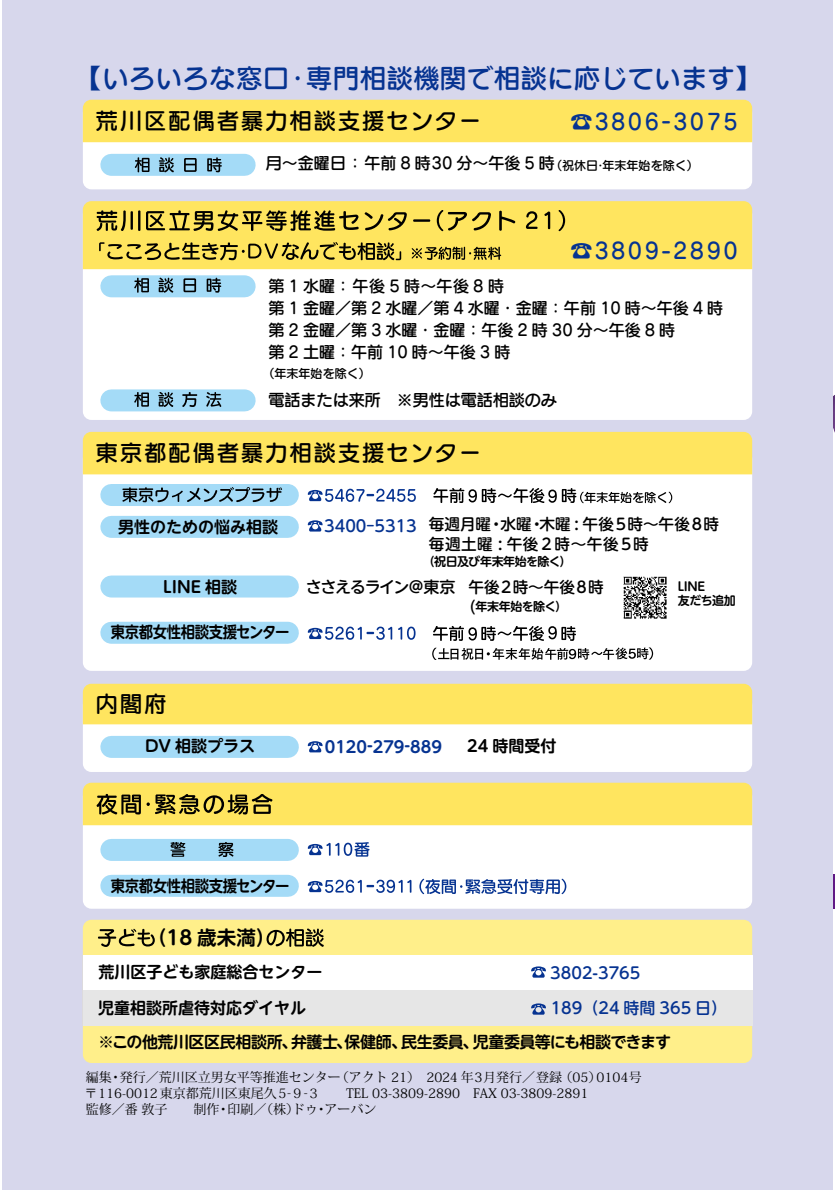
<style>
.page{position:relative;width:835px;height:1190px;background:#fff}
.page>*{position:absolute;margin:0;border:0;box-sizing:border-box;transform-origin:0 0}
.t1{font:26px "G Maru Go Pro DB";letter-spacing:.03em;color:#063391}
.t2{font:22px "G Maru Go Pro DB";letter-spacing:.1em;color:#000}
.t3{font:22px "G Maru Go Pro DB";letter-spacing:.11em;color:#063391}
.t4{font:700 19.6px "UD Shin M Go Pr 6 De";color:#000}
.t5{font:16px/22px "G Maru Go Pro DB";color:#000}
.t6{font:700 16px/33.8px "UD Shin M Go Pr 6 De";letter-spacing:-.015em;color:#000}
.t7{font:500 16px "UD Shin M Go Pr 6";color:#063391}
.t8{font:700 16px "UD Shin M Go Pr 6 De";letter-spacing:-.015em;color:#000;scale:.9 1}
.t9{font:700 16px "UD Shin M Go Pr 6 De";color:#063391}
.t10{font:500 16px "UD Shin M Go Pr 6";letter-spacing:-.08em;color:#000}
.t11{font:500 15.6px/20px "UD Shin M Go Pr 6";letter-spacing:.04em;color:#000}
.t12{font:500 15.6px "UD Shin M Go Pr 6";letter-spacing:-.08em;color:#000}
.t13{font:13px/16px "Koz Min Pro";color:#000}
.t14{font:700 12px/14px "UD Shin M Go Pr 6 De";letter-spacing:-.04em;color:#000}
.t15{font:12px "G Maru Go Pro DB";color:#000}
.s1{font-size:12px}
.s2{font-family:"UD Shin M Go Pr 6";font-weight:500;font-size:15.6px}
</style>
<div class="page">
<hr style="left:833px;top:875px;width:2px;height:34px;background:#601985">
<div style="left:2px;top:0;width:831px;height:1190px;background:#d7d7ec"></div>
<div style="left:83px;top:920px;width:669px;height:143px;background:#ffef8a;border-radius:9px"></div>
<div style="left:83px;top:206px;width:669px;height:214px;background:#fff;border-radius:9px"></div>
<div style="left:83px;top:105px;width:669px;height:84px;background:#fff;border-radius:9px"></div>
<div style="left:83px;top:788px;width:669px;height:121px;background:#fff;border-radius:9px"></div>
<div style="left:83px;top:450px;width:669px;height:221px;background:#fff;border-radius:9px"></div>
<div style="left:83px;top:697px;width:669px;height:75px;background:#fff;border-radius:9px"></div>
<div style="left:83px;top:201px;width:669px;height:68px;background:#ffe55f"></div>
<div style="left:83px;top:100px;width:669px;height:42px;background:#ffe55f"></div>
<div style="left:83px;top:432px;width:669px;height:42px;background:#ffe55f"></div>
<div style="left:83px;top:684px;width:669px;height:40px;background:#ffe55f"></div>
<div style="left:83px;top:955px;width:669px;height:36px;background:#fff"></div>
<div style="left:83px;top:991px;width:669px;height:35px;background:#e6e6e6"></div>
<div style="left:111px;top:275px;width:134px;height:22px;background:#a4dbf7"></div>
<div style="left:111px;top:389px;width:134px;height:22px;background:#a4dbf7"></div>
<div style="left:111px;top:154px;width:134px;height:22px;background:#a4dbf7"></div>
<div style="left:111px;top:484px;width:177px;height:22px;background:#a4dbf7"></div>
<div style="left:111px;top:736px;width:177px;height:22px;background:#a4dbf7"></div>
<div style="left:111px;top:516px;width:177px;height:22px;background:#a4dbf7"></div>
<div style="left:111px;top:576px;width:177px;height:22px;background:#a4dbf7"></div>
<div style="left:111px;top:622px;width:177px;height:22px;background:#a4dbf7"></div>
<div style="left:111px;top:839px;width:177px;height:22px;background:#a4dbf7"></div>
<div style="left:111px;top:875px;width:177px;height:22px;background:#a4dbf7"></div>
<svg style="left:135px;top:157px;width:87px;height:15px"></svg>
<svg style="left:170px;top:842px;width:63px;height:15px"></svg>
<svg style="left:83px;top:783px;width:669px;height:42px;background:#f1d85a"></svg>
<svg style="left:308px;top:879px;width:258px;height:15px"></svg>
<svg style="left:308px;top:842px;width:61px;height:15px"></svg>
<svg style="left:99px;top:242px;width:402px;height:18px;background:#b7a444"></svg>
<svg style="left:97px;top:210px;width:468px;height:21px;background:#b6a343"></svg>
<svg style="left:134px;top:392px;width:87px;height:15px"></svg>
<svg style="left:134px;top:278px;width:87px;height:15px"></svg>
<svg style="left:122px;top:487px;width:160px;height:15px"></svg>
<svg style="left:308px;top:627px;width:107px;height:13px"></svg>
<svg style="left:308px;top:489px;width:108px;height:13px"></svg>
<svg style="left:433px;top:488px;width:239px;height:15px"></svg>
<svg style="left:433px;top:626px;width:143px;height:15px"></svg>
<svg style="left:432px;top:647px;width:221px;height:13px"></svg>
<svg style="left:308px;top:520px;width:14px;height:12px"></svg>
<svg style="left:308px;top:741px;width:14px;height:11px"></svg>
<svg style="left:531px;top:966px;width:15px;height:12px"></svg>
<svg style="left:531px;top:1003px;width:15px;height:12px"></svg>
<svg style="left:98px;top:929px;width:226px;height:18px"></svg>
<img style="left:623px;top:576px;width:44px;height:43px">
<h1 class="t1" style="left:76px;top:61px;width:687px">【いろいろな窓口・専門相談機関で相談に応じています】</h1>
<h2 class="t3" style="left:570px;top:107px;width:169px">☎3806-3075</h2>
<h2 class="t2" style="left:96px;top:106px;width:387px">荒川区配偶者暴力相談支援センター</h2>
<p class="t5" style="left:266px;top:152px;width:434px">月～金曜日 ： 午前 8 時30 分～午後 5 時<span class="s1">（祝休日・年末年始を除く）</span></p>
<h2 class="t3" style="left:570px;top:236px;width:169px">☎3809-2890</h2>
<p class="t5" style="left:268px;top:274px;width:456px">第 1 水曜：午後 5 時～午後 8 時<br>第 1 金曜／第 2 水曜／第 4 水曜・金曜：午前 10 時～午後 4 時第 2 金曜／第 3 水曜・金曜：午後 2 時 30 分～午後 8 時<br>第 2 土曜：午前 10 時～午後 3 時</p>
<p class="t15" style="left:262px;top:366px;width:109px">（年末年始を除く）</p>
<p class="t5" style="left:268px;top:388px;width:289px">電話または来所　※男性は電話相談のみ</p>
<h2 class="t2" style="left:96px;top:438px;width:387px">東京都配偶者暴力相談支援センター</h2>
<p class="t6" style="left:118px;top:509px;width:161px">男性のための悩み相談</p>
<p class="t6" style="left:163px;top:569px;width:76px">LINE 相談</p>
<p class="t8" style="left:111px;top:618px;width:200px">東京都女性相談支援センター</p>
<p class="t11" style="left:429px;top:513px;width:291px">毎週月曜・水曜・木曜 : 午後5時〜午後8時毎週土曜 : 午後2時～午後5時</p>
<p class="t14" style="left:423px;top:554px;width:150px">（祝日及び年末年始を除く）</p>
<p class="t12" style="left:468px;top:573px;width:137px">午後２時〜午後８時</p>
<p class="t14" style="left:460px;top:599px;width:108px"><span class="s2">（</span>年末年始を除く）</p>
<p class="t7" style="left:324px;top:512px;width:94px">3400-5313</p>
<p class="t10" style="left:306px;top:574px;width:151px">ささえるライン＠東京</p>
<p class="t14" style="left:677px;top:579px;width:60px">LINE<br>友だち追加</p>
<h2 class="t2" style="left:96px;top:689px;width:72px">内閣府</h2>
<p class="t6" style="left:145px;top:728px;width:111px">DV 相談プラス</p>
<p class="t6" style="left:467px;top:728px;width:91px">24 時間受付</p>
<p class="t9" style="left:325px;top:733px;width:118px">0120-279-889</p>
<p class="t8" style="left:111px;top:872px;width:200px">東京都女性相談支援センター</p>
<p class="t4" style="left:147px;top:920px;width:130px">（18 歳未満）</p>
<p class="t6" style="left:98px;top:954px;width:225px">荒川区子ども家庭総合センター</p>
<p class="t6" style="left:98px;top:990px;width:574px">児童相談所虐待対応ダイヤル<br>※この他荒川区区民相談所、弁護士、保健師、民生委員、児童委員等にも相談できます</p>
<p class="t7" style="left:550px;top:959px;width:92px">3802-3765</p>
<p class="t7" style="left:550px;top:995px;width:178px">189（24 時間 365 日）</p>
<p class="t13" style="left:84px;top:1068px;width:559px">編集・発行／荒川区立男女平等推進センター（アクト 21）　2024 年3月発行／登録（05）0104号〒116-0012 東京都荒川区東尾久５-９-３　　TEL 03-3809-2890　FAX 03-3809-2891<br>監修／番 敦子　　制作・印刷／（株）ドゥ・アーバン</p>
</div>
